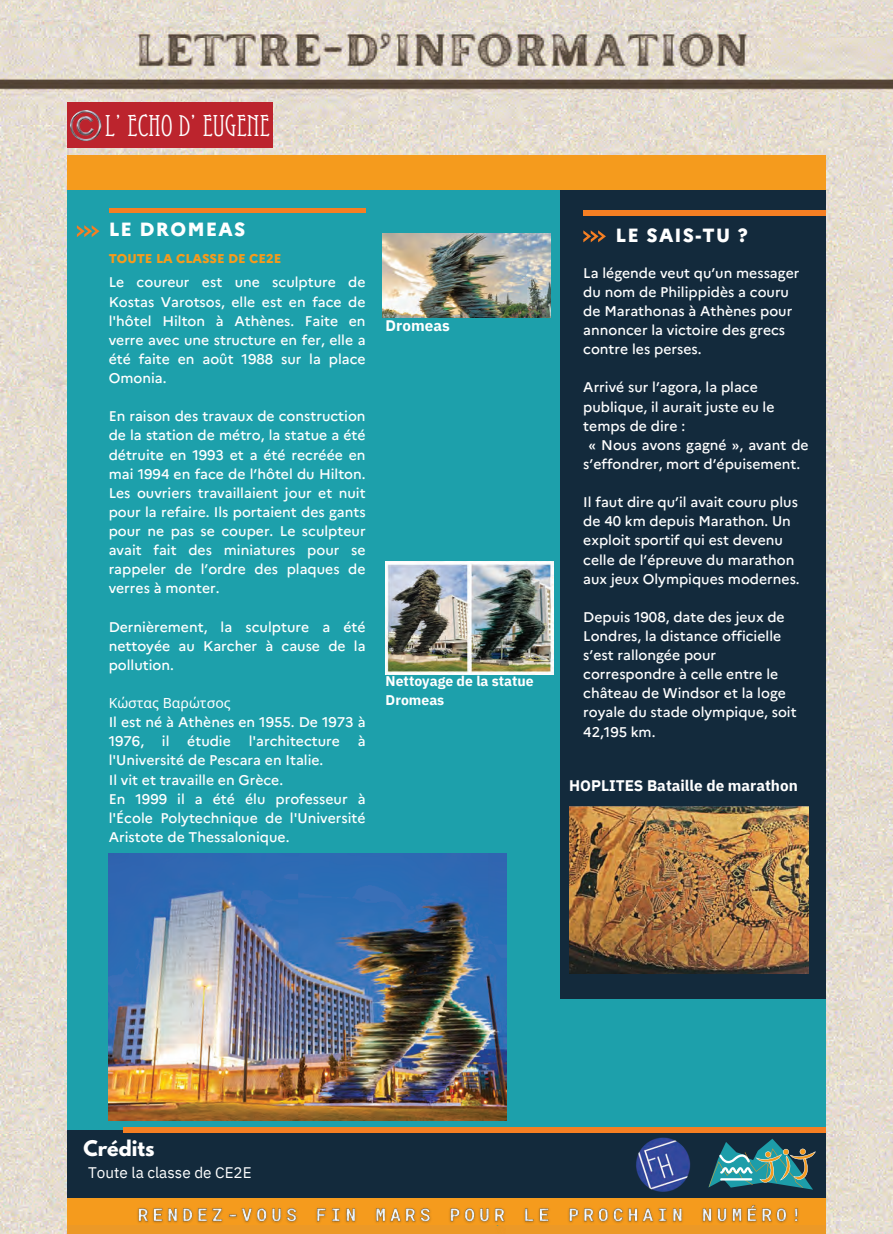
<style>
.page{position:relative;width:893px;height:1234px;background:#fff}
.page>*{position:absolute;margin:0;border:0;box-sizing:border-box;transform-origin:0 0}
.t1{font:29.55px "Eccentric Std";color:#fff}
.t2{font:800 19.05px "Marianne";letter-spacing:.065em;color:#fff}
.t3{font:700 19.05px "League Spartan";color:#fff}
.t4{font:700 15.3px "IBM Plex Sans";color:#fff}
.t5{font:15.3px "IBM Plex Sans";color:#fff}
.t6{font:500 13.95px/19px "Marianne";color:#fff}
.t7{font:700 13.95px/19px "IBM Plex Sans";color:#fff}
.t8{font:13.95px "Noto Sans";color:#fff}
.t9{font:800 12.75px "Marianne";color:#f59b1d}
</style>
<div class="page">
<img style="left:0;top:19px;width:893px;height:1112px">
<img style="left:0;top:1131px;width:893px;height:102px">
<img style="left:0;top:0;width:893px;height:19px">
<div style="left:67px;top:155px;width:759px;height:1073px;background:#1da0ab"></div>
<svg style="left:67px;top:1197px;width:759px;height:28px;background:#cc8622"></svg>
<div style="left:67px;top:155px;width:759px;height:35px;background:#f59b1d"></div>
<div style="left:67px;top:1130px;width:759px;height:67px;background:#132a3c"></div>
<svg style="left:731px;top:1139px;width:85px;height:50px"></svg>
<img style="left:595px;top:1132px;width:136px;height:67px">
<div style="left:123px;top:1127px;width:703px;height:5px;background:#f57f23"></div>
<div style="left:560px;top:190px;width:266px;height:807px;background:#132a3c"></div>
<svg style="left:77px;top:225px;width:22px;height:12px"></svg>
<div style="left:109px;top:208px;width:257px;height:5px;background:#f57f23"></div>
<div style="left:583px;top:210px;width:243px;height:5px;background:#f57f23"></div>
<svg style="left:583px;top:230px;width:23px;height:12px"></svg>
<img style="left:569px;top:806px;width:240px;height:167px">
<img style="left:382px;top:233px;width:169px;height:84px">
<img style="left:109px;top:853px;width:397px;height:267px">
<div style="left:588px;top:1197px;width:128px;height:31px;background:#f59b1d"></div>
<img style="left:134px;top:1199px;width:673px;height:26px">
<img style="left:386px;top:561px;width:168px;height:113px">
<div style="left:67px;top:102px;width:205px;height:45px;background:#bc242d"></div>
<img style="left:70px;top:110px;width:32px;height:31px;border-radius:15px">
<div style="left:67px;top:1225px;width:759px;height:8px;background:#ec9927"></div>
<img style="left:561px;top:94px;width:332px;height:45px">
<h1 class="t1" style="left:105px;top:109px;width:167px">L’ ECHO D’ EUGENE</h1>
<h2 class="t2" style="left:109px;top:218px;width:138px">LE DROMEAS</h2>
<p class="t9" style="left:109px;top:249px;width:174px">TOUTE LA CLASSE DE CE2E</p>
<p class="t6" style="left:109px;top:272px;width:258px;text-align:justify">Le coureur est une sculpture de Kostas Varotsos, elle est en face de l'hôtel Hilton à Athènes. Faite en verre avec une structure en fer, elle a été faite en août 1988 sur la place Omonia.</p>
<p class="t6" style="left:109px;top:405px;width:258px;text-align:justify">En raison des travaux de construction de la station de métro, la statue a été détruite en 1993 et a été recréée en mai 1994 en face de l’hôtel du Hilton.<br>Les ouvriers travaillaient jour et nuit pour la refaire. Ils portaient des gants pour ne pas se couper. Le sculpteur avait fait des miniatures pour se rappeler de l’ordre des plaques de verres à monter.</p>
<p class="t6" style="left:109px;top:616px;width:258px;text-align:justify">Dernièrement, la sculpture a été nettoyée au Karcher à cause de la pollution.</p>
<p class="t8" style="left:109px;top:693px;width:123px">Κώστας Βαρώτσος</p>
<p class="t6" style="left:109px;top:711px;width:258px">Il est né à Athènes en 1955. De 1973 à<br>1976,</p>
<p class="t6" style="left:162px;top:730px;width:9px">il</p>
<p class="t6" style="left:187px;top:730px;width:45px">étudie</p>
<p class="t6" style="left:249px;top:730px;width:93px">l'architecture</p>
<p class="t6" style="left:358px;top:730px;width:9px">à</p>
<p class="t6" style="left:109px;top:749px;width:258px">l'Université de Pescara en Italie.<br>Il vit et travaille en Grèce.<br>En 1999 il a été élu professeur à l'École Polytechnique de l'Université<br>Aristote de Thessalonique.</p>
<p class="t4" style="left:386px;top:314px;width:66px">Dromeas</p>
<p class="t7" style="left:386px;top:670px;width:150px">Nettoyage de la statue<br>Dromeas</p>
<h2 class="t2" style="left:616px;top:224px;width:134px">LE SAIS-TU ?</h2>
<p class="t6" style="left:583px;top:262px;width:218px">La légende veut qu’un messager du nom de Philippidès a couru de Marathonas à Athènes pour annoncer la victoire des grecs contre les perses.</p>
<p class="t6" style="left:583px;top:377px;width:176px">Arrivé sur l’agora, la place</p>
<p class="t6" style="left:583px;top:396px;width:193px">publique, il aurait juste eu le</p>
<p class="t6" style="left:583px;top:415px;width:103px">temps de dire :</p>
<p class="t6" style="left:588px;top:434px;width:222px">« Nous avons gagné », avant de</p>
<p class="t6" style="left:583px;top:453px;width:218px">s’effondrer, mort d’épuisement.</p>
<p class="t6" style="left:583px;top:491px;width:218px">Il faut dire qu’il avait couru plus de 40 km depuis Marathon. Un exploit sportif qui est devenu celle de l’épreuve du marathon aux jeux Olympiques modernes.</p>
<p class="t6" style="left:583px;top:606px;width:215px">Depuis 1908, date des jeux de<br>Londres, la distance officielle s’est rallongée pour correspondre à celle entre le château de Windsor et la loge royale du stade olympique, soit<br>42,195 km.</p>
<p class="t4" style="left:569px;top:772px;width:230px">HOPLITES Bataille de marathon</p>
<h2 class="t3" style="left:83px;top:1133px;width:73px">Crédits</h2>
<p class="t5" style="left:88px;top:1160px;width:165px">Toute la classe de CE2E</p>
</div>
